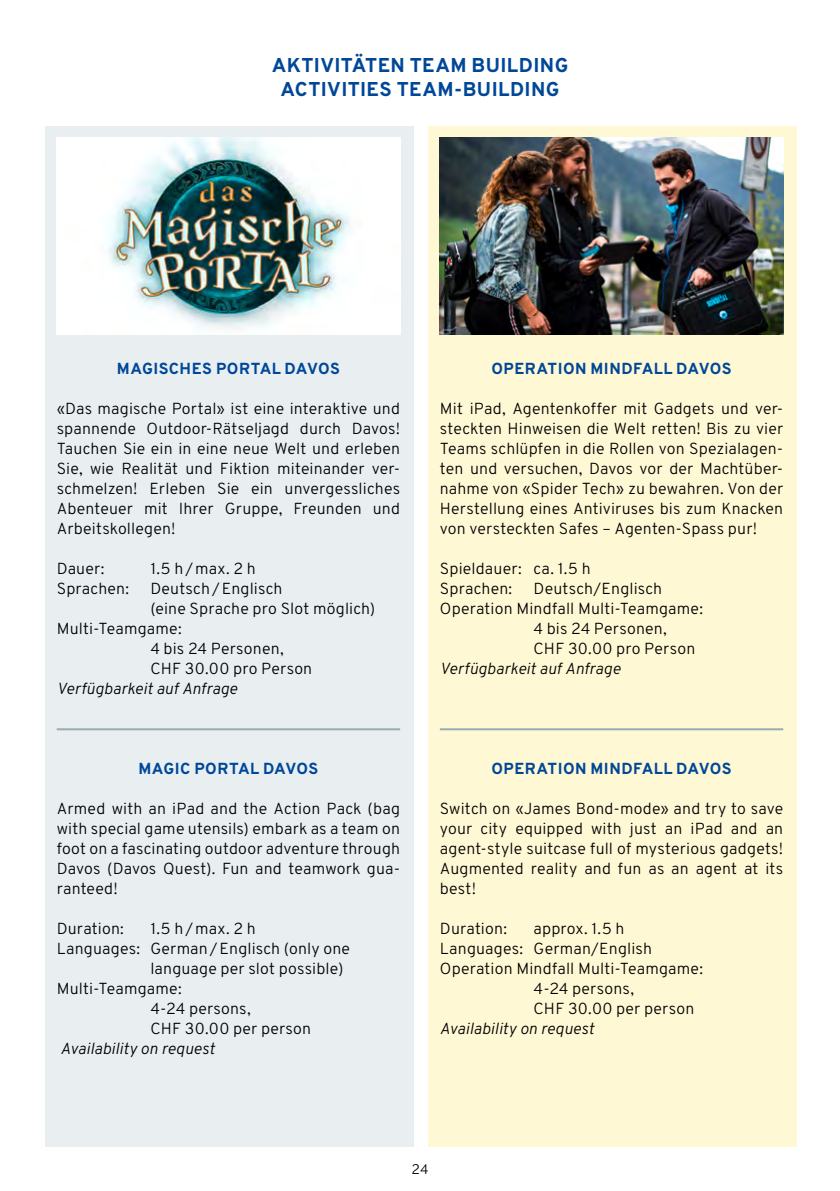
<style>
.page{position:relative;width:840px;height:1191px;background:#fff}
.page>*{position:absolute;margin:0;border:0;box-sizing:border-box;transform-origin:0 0}
.t1{font:800 20px/24px "Overpass";letter-spacing:.02em;color:#004798;text-align:center}
.t2{font:300 16px/20px "Overpass";letter-spacing:.01em;color:#000;text-align:justify}
.t3{font:italic 300 16px "Overpass";letter-spacing:.005em;color:#000}
.t4{font:800 16px "Overpass";letter-spacing:.03em;color:#004798}
.t5{font:300 14px "Overpass";color:#000}
</style>
<div class="page">
<div style="left:45px;top:126px;width:369px;height:1021px;background:#e9eef0"></div>
<div style="left:428px;top:126px;width:369px;height:1021px;background:#fff8d5"></div>
<hr style="left:57px;top:728px;width:343px;height:2px;background:#99aab1">
<hr style="left:439px;top:728px;width:343px;height:2px;background:#99aab1">
<img style="left:57px;top:138px;width:343px;height:197px">
<img style="left:439px;top:138px;width:343px;height:197px">
<p class="t1" style="left:272px;top:53px;width:297px">AKTIVITÄTEN TEAM BUILDING<br>ACTIVITIES TEAM-BUILDING</p>
<p class="t4" style="left:117px;top:358px;width:224px">MAGISCHES PORTAL DAVOS</p>
<p class="t2" style="left:57px;top:398px;width:345px">«Das magische Portal» ist eine interaktive und spannende Outdoor-Rätseljagd durch Davos!<br>Tauchen Sie ein in eine neue Welt und erleben Sie, wie Realität und Fiktion miteinander ver&shy;schmelzen! Erleben Sie ein unvergessliches Abenteuer mit Ihrer Gruppe, Freunden und Arbeitskollegen!</p>
<p class="t2" style="left:57px;top:558px;width:49px">Dauer:</p>
<p class="t2" style="left:150px;top:558px;width:107px">1.5 h/max. 2 h</p>
<p class="t2" style="left:57px;top:578px;width:74px">Sprachen:</p>
<p class="t2" style="left:150px;top:578px;width:133px">Deutsch/Englisch</p>
<p class="t2" style="left:150px;top:598px;width:226px">(eine Sprache pro Slot möglich)</p>
<p class="t2" style="left:57px;top:618px;width:126px">Multi-Teamgame:</p>
<p class="t2" style="left:150px;top:638px;width:135px">4 bis 24 Personen,</p>
<p class="t2" style="left:150px;top:658px;width:163px">CHF 30.00 pro Person</p>
<p class="t3" style="left:57px;top:678px;width:182px">Verfügbarkeit auf Anfrage</p>
<p class="t4" style="left:138px;top:758px;width:181px">MAGIC PORTAL DAVOS</p>
<p class="t2" style="left:57px;top:798px;width:345px">Armed with an iPad and the Action Pack (bag with special game utensils) embark as a team on foot on a fascinating outdoor adventure through Davos (Davos Quest). Fun and teamwork gua&shy;ranteed!</p>
<p class="t2" style="left:57px;top:918px;width:69px">Duration:</p>
<p class="t2" style="left:150px;top:918px;width:107px">1.5 h/max. 2 h</p>
<p class="t2" style="left:57px;top:938px;width:294px">Languages: German/Englisch (only one</p>
<p class="t2" style="left:150px;top:958px;width:194px">language per slot possible)</p>
<p class="t2" style="left:57px;top:978px;width:126px">Multi-Teamgame:</p>
<p class="t2" style="left:150px;top:998px;width:102px">4-24 persons,</p>
<p class="t2" style="left:150px;top:1018px;width:162px">CHF 30.00 per person</p>
<p class="t3" style="left:60px;top:1038px;width:156px">Availability on request</p>
<p class="t4" style="left:491px;top:358px;width:241px">OPERATION MINDFALL DAVOS</p>
<p class="t2" style="left:439px;top:398px;width:345px">Mit iPad, Agentenkoffer mit Gadgets und ver&shy;steckten Hinweisen die Welt retten! Bis zu vier Teams schlüpfen in die Rollen von Spezialagen&shy;ten und versuchen, Davos vor der Machtüber&shy;nahme von «Spider Tech» zu bewahren. Von der Herstellung eines Antiviruses bis zum Knacken von versteckten Safes – Agenten-Spass pur!</p>
<p class="t2" style="left:439px;top:558px;width:152px">Spieldauer: ca. 1.5 h<br>Sprachen:</p>
<p class="t2" style="left:533px;top:578px;width:130px">Deutsch/Englisch</p>
<p class="t2" style="left:439px;top:598px;width:264px">Operation Mindfall Multi-Teamgame:</p>
<p class="t2" style="left:533px;top:618px;width:135px">4 bis 24 Personen,</p>
<p class="t2" style="left:533px;top:638px;width:163px">CHF 30.00 pro Person</p>
<p class="t3" style="left:439px;top:658px;width:182px">Verfügbarkeit auf Anfrage</p>
<p class="t4" style="left:491px;top:758px;width:241px">OPERATION MINDFALL DAVOS</p>
<p class="t2" style="left:439px;top:798px;width:345px">Switch on «James Bond-mode» and try to save your city equipped with just an iPad and an agent-style suitcase full of mysterious gadgets!<br>Augmented reality and fun as an agent at its best!</p>
<p class="t2" style="left:439px;top:918px;width:69px">Duration:</p>
<p class="t2" style="left:533px;top:918px;width:92px">approx. 1.5 h</p>
<p class="t2" style="left:439px;top:938px;width:213px">Languages: German/English</p>
<p class="t2" style="left:439px;top:958px;width:264px">Operation Mindfall Multi-Teamgame:</p>
<p class="t2" style="left:533px;top:978px;width:102px">4-24 persons,</p>
<p class="t2" style="left:533px;top:998px;width:162px">CHF 30.00 per person</p>
<p class="t3" style="left:439px;top:1018px;width:156px">Availability on request</p>
<p class="t5" style="left:411px;top:1160px;width:18px">24</p>
</div>
